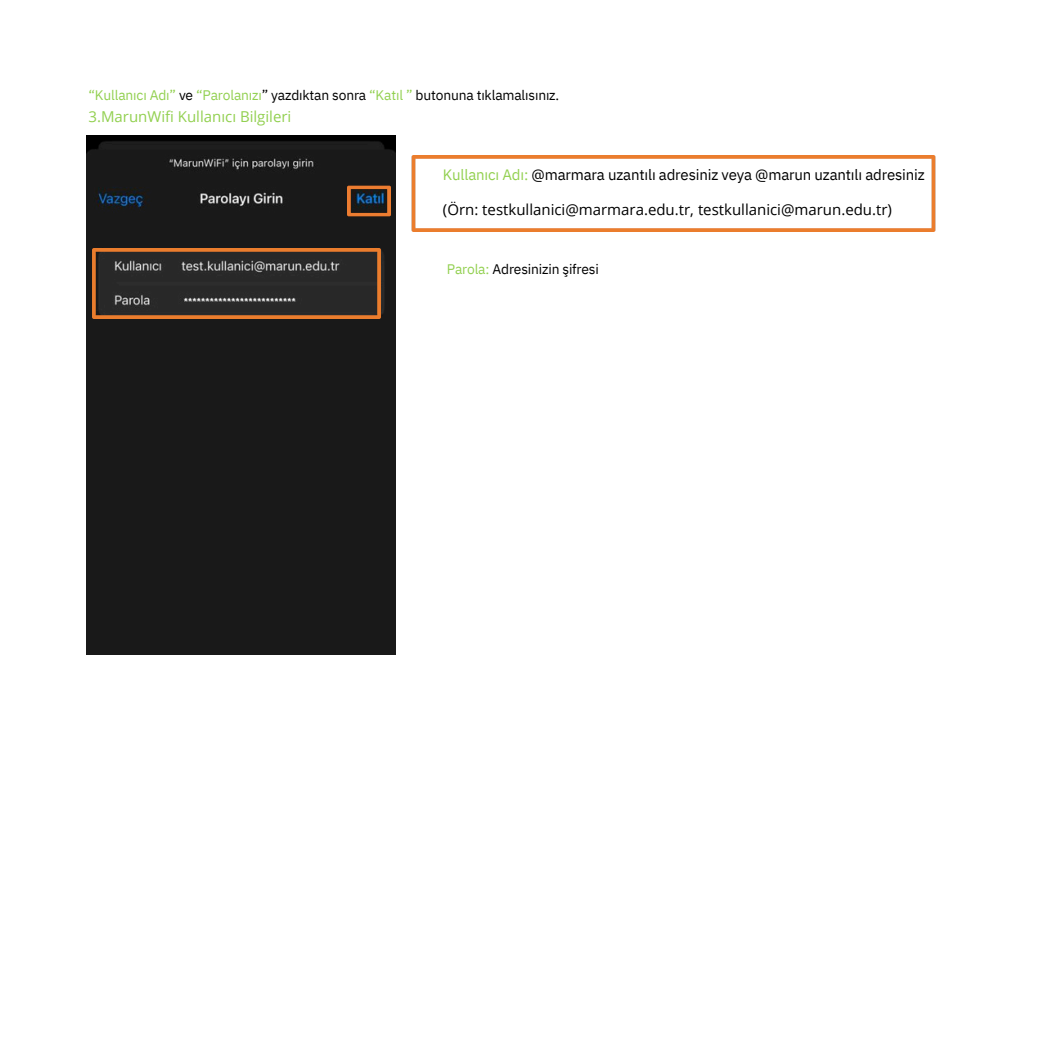
<style>
.page{position:relative;width:1053px;height:1053px;background:#fff}
.page>*{position:absolute;margin:0;border:0;box-sizing:border-box;transform-origin:0 0}
.t1{font:15px "IBM Plex Sans";letter-spacing:-.01em;color:#000}
.t2{font:15px "Open Sans";color:#000}
.t3{font:15px "Open Sans";color:#92d050}
.t4{font:13.75px "IBM Plex Sans";letter-spacing:-.01em;color:#000}
.s1{color:#92d050}
</style>
<div class="page">
<div style="left:87px;top:135px;width:308px;height:520px;background:#191919"></div>
<img style="left:92px;top:249px;width:288px;height:70px">
<img style="left:348px;top:186px;width:43px;height:31px">
<img style="left:411px;top:155px;width:524px;height:77px">
<p class="t4" style="left:88px;top:86px;width:472px"><span class="s1">“Kullanıcı Adı”</span> ve <span class="s1">“Parolanızı</span>” yazdıktan sonra <span class="s1">“Katıl ”</span> butonuna tıklamalısınız.</p>
<p class="t3" style="left:88px;top:106px;width:204px">3.MarunWifi Kullanıcı Bilgileri</p>
<h1 class="t1" style="left:443px;top:165px;width:483px"><span class="s1">Kullanıcı Adı:</span> @marmara uzantılı adresiniz veya @marun uzantılı adresiniz</h1>
<h1 class="t2" style="left:443px;top:199px;width:450px">(Örn: testkullanici@marmara.edu.tr, testkullanici@marun.edu.tr)</h1>
<h1 class="t4" style="left:447px;top:260px;width:153px"><span class="s1">Parola:</span> Adresinizin şifresi</h1>
</div>
